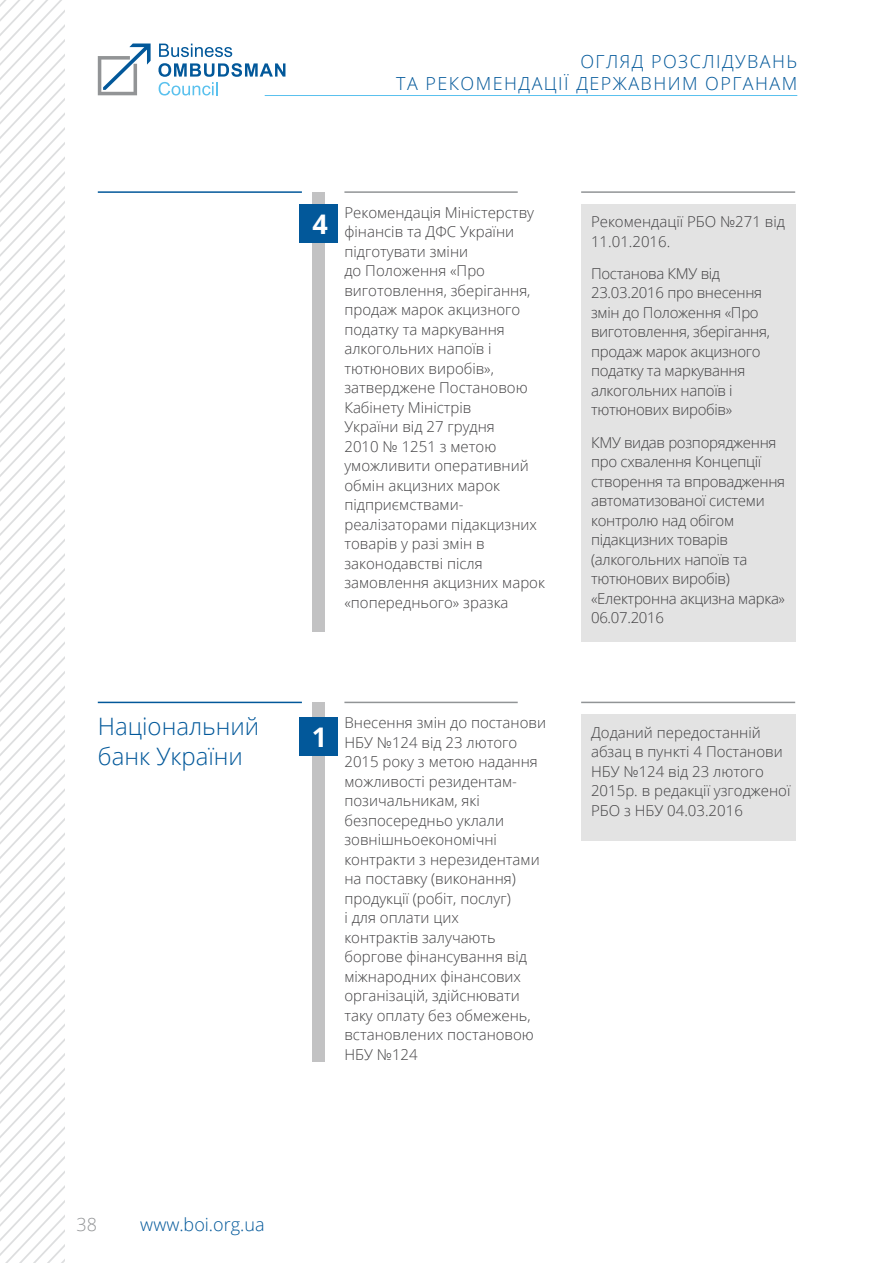
<style>
.page{position:relative;width:893px;height:1263px;background:#fff}
.page>*{position:absolute;margin:0;border:0;box-sizing:border-box;transform-origin:0 0}
.t1{font:700 27px "Open Sans";color:#fff}
.t2{font:300 24px/30px "Open Sans";color:#02589a}
.t3{font:300 18px/21.6px "Open Sans";letter-spacing:.08em;color:#02589a;text-align:right}
.t4{font:300 18px "Open Sans";color:#02589a}
.t5{font:300 18px "Open Sans";color:#929496}
.t6{font:300 15px/19.5px "Open Sans";color:#414042}
.t7{font:300 15px/19.5px "Open Sans";letter-spacing:-.02em;color:#414042}
</style>
<div class="page">
<svg style="left:0;top:274px;width:65px;height:982px"></svg>
<svg style="left:2px;top:281px;width:63px;height:982px"></svg>
<svg style="left:9px;top:288px;width:56px;height:975px"></svg>
<svg style="left:16px;top:295px;width:49px;height:968px"></svg>
<svg style="left:24px;top:302px;width:41px;height:961px"></svg>
<hr style="left:265px;top:95px;width:532px;height:1px;background:#5ac1ee">
<svg style="left:159px;top:44px;width:73px;height:13px"></svg>
<svg style="left:158px;top:63px;width:127px;height:33px"></svg>
<svg style="left:98px;top:44px;width:53px;height:51px"></svg>
<div style="left:581px;top:204px;width:214px;height:437px;background:#e3e3e3"></div>
<hr style="left:344px;top:191px;width:174px;height:2px;background:#919496">
<hr style="left:581px;top:191px;width:214px;height:2px;background:#919496">
<hr style="left:98px;top:191px;width:204px;height:2px;background:#02589a">
<div style="left:313px;top:192px;width:12px;height:439px;background:#c2c2c3"></div>
<div style="left:300px;top:204px;width:38px;height:38px;background:#02589a"></div>
<div style="left:581px;top:714px;width:214px;height:127px;background:#e3e3e3"></div>
<hr style="left:344px;top:702px;width:174px;height:1px;background:#919496">
<hr style="left:581px;top:702px;width:214px;height:1px;background:#919496">
<hr style="left:98px;top:702px;width:204px;height:1px;background:#02589a">
<div style="left:313px;top:702px;width:12px;height:360px;background:#c2c2c3"></div>
<div style="left:299px;top:717px;width:38px;height:39px;background:#02589a"></div>
<p class="t3" style="left:396px;top:50px;width:403px">ОГЛЯД РОЗСЛІДУВАНЬ<br>ТА РЕКОМЕНДАЦІЇ ДЕРЖАВНИМ ОРГАНАМ</p>
<h1 class="t1" style="left:313px;top:205px;width:17px">4</h1>
<p class="t6" style="left:344px;top:202px;width:202px">Рекомендація Міністерству фінансів та ДФС України підготувати зміни<br>до Положення «Про виготовлення, зберігання, продаж марок акцизного податку та маркування алкогольних напоїв і тютюнових виробів», затверджене Постановою<br>Кабінету Міністрів<br>України від 27 грудня<br>2010 № 1251 з метою уможливити оперативний обмін акцизних марок підприємствами&shy;реалізаторами підакцизних товарів у разі змін в законодавстві після замовлення акцизних марок «попереднього» зразка</p>
<p class="t6" style="left:591px;top:212px;width:195px">Рекомендації РБО №271 від<br>11.01.2016.</p>
<p class="t7" style="left:591px;top:263px;width:180px">Постанова КМУ від<br>23.03.2016 про внесення змін до Положення «Про виготовлення, зберігання, продаж марок акцизного податку та маркування алкогольних напоїв і тютюнових виробів»</p>
<p class="t7" style="left:591px;top:432px;width:196px">КМУ видав розпорядження про схвалення Концепції створення та впровадження автоматизованої системи контролю над обігом підакцизних товарів (алкогольних напоїв та тютюнових виробів) «Електронна акцизна марка»<br>06.07.2016</p>
<h2 class="t2" style="left:98px;top:710px;width:163px">Національний банк України</h2>
<p class="t6" style="left:344px;top:712px;width:203px">Внесення змін до постанови<br>НБУ №124 від 23 лютого<br>2015 року з метою надання можливості резидентам&shy;позичальникам, які безпосередньо уклали зовнішньоекономічні контракти з нерезидентами на поставку (виконання) продукції (робіт, послуг)<br>і для оплати цих<br>контрактів залучають боргове фінансування від міжнародних фінансових організацій, здійснювати таку оплату без обмежень, встановлених постановою<br>НБУ №124</p>
<p class="t6" style="left:591px;top:722px;width:201px">Доданий передостанній абзац в пункті 4 Постанови<br>НБУ №124 від 23 лютого<br>2015р. в редакції узгодженої<br>РБО з НБУ 04.03.2016</p>
<h1 class="t1" style="left:312px;top:718px;width:17px">1</h1>
<p class="t5" style="left:77px;top:1212px;width:22px">38</p>
<p class="t4" style="left:140px;top:1212px;width:126px">www.boi.org.ua</p>
</div>
